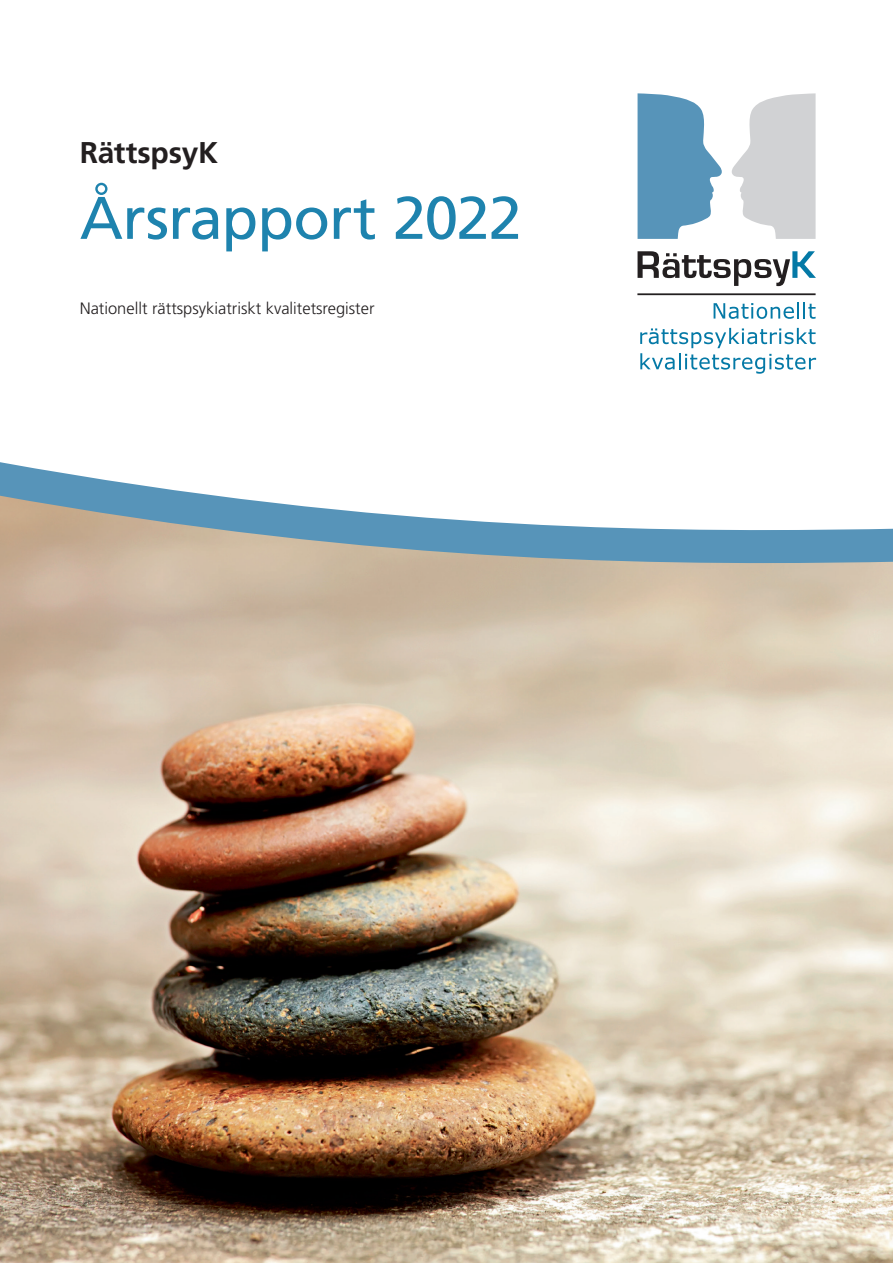
<style>
.page{position:relative;width:893px;height:1263px;background:#fff}
.page>*{position:absolute;margin:0;border:0;box-sizing:border-box;transform-origin:0 0}
.H1_Framsida_BLÅ{font:60px "Frutiger LT Pro";letter-spacing:-.015em;color:#1e83ae}
.H2_Framsida{font:700 30px "Frutiger LT Pro";letter-spacing:-.01em;color:#231f20}
.H4_Framsida{font:300 16.5px "Frutiger LT Pro";color:#231f20}
</style>
<div class="page">
<svg style="left:637px;top:251px;width:179px;height:35px"></svg>
<svg style="left:714px;top:302px;width:102px;height:17px"></svg>
<svg style="left:640px;top:328px;width:176px;height:46px"></svg>
<hr style="left:637px;top:293px;width:179px;height:2px;background:#231f20">
<svg style="left:638px;top:93px;width:84px;height:146px"></svg>
<svg style="left:731px;top:93px;width:85px;height:146px"></svg>
<img style="left:0;top:587px;width:893px;height:676px">
<svg style="left:0;top:462px;width:893px;height:125px"></svg>
<h2 class="H2_Framsida" style="left:80px;top:135px;width:140px">RättspsyK</h2>
<h1 class="H1_Framsida_BLÅ" style="left:80px;top:183px;width:444px">Årsrapport 2022</h1>
<h4 class="H4_Framsida" style="left:80px;top:298px;width:296px">Nationellt rättspsykiatriskt kvalitetsregister</h4>
</div>
